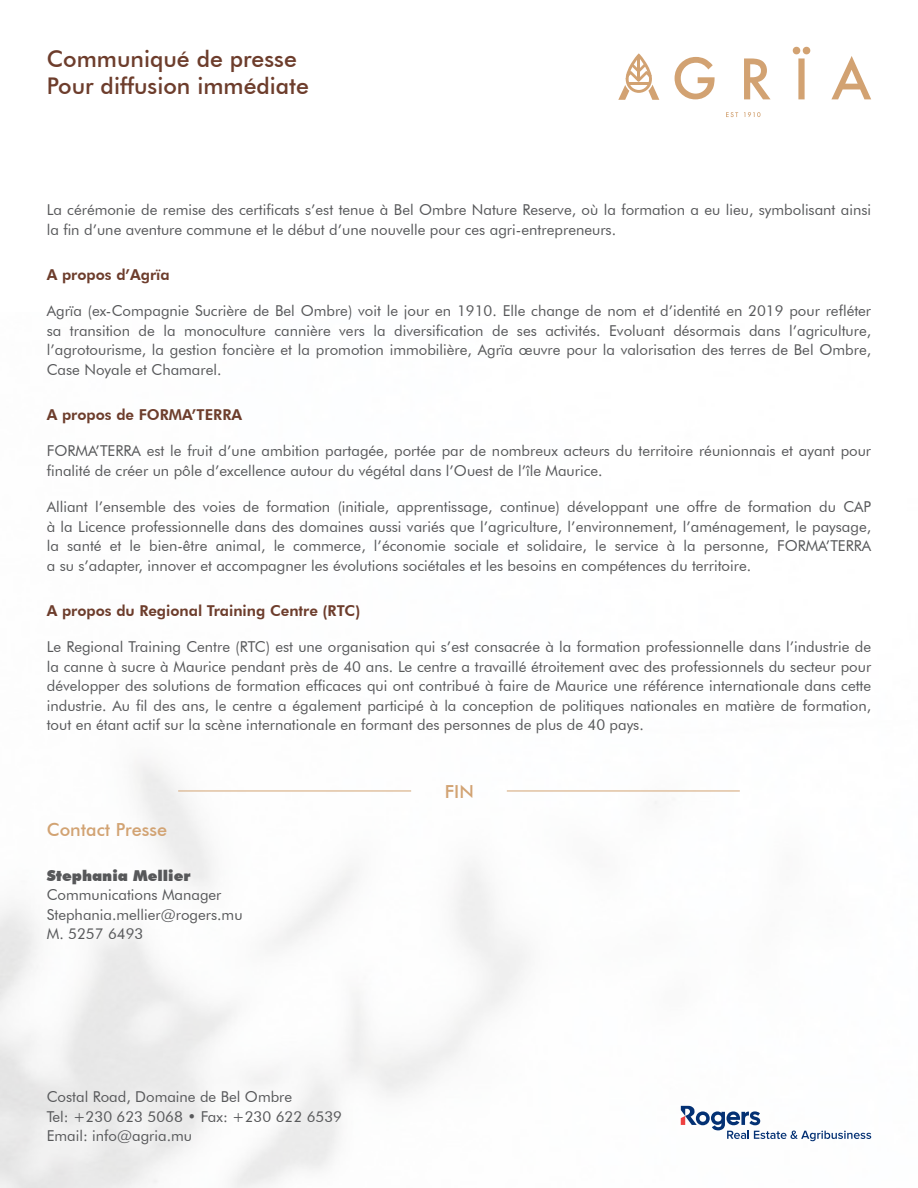
<style>
.page{position:relative;width:918px;height:1188px;background:#fff}
.page>*{position:absolute;margin:0;border:0;box-sizing:border-box;transform-origin:0 0}
.t1{font:500 22.95px "Futura BT";color:#6d3d2c}
.t2{font:500 18px "Futura BT";color:#d2a373}
.t3{font:15px/19.5px "Futura BT";color:#57585a}
.t4{font:800 15px "Futura BT";color:#6d3d2c}
.s1{font-weight:900}
</style>
<div class="page">
<hr style="left:178px;top:791px;width:233px;height:1px;background:#d2a373">
<hr style="left:507px;top:791px;width:233px;height:1px;background:#d2a373">
<svg style="left:675px;top:57px;width:40px;height:42px"></svg>
<svg style="left:793px;top:47px;width:17px;height:52px"></svg>
<svg style="left:831px;top:56px;width:40px;height:43px"></svg>
<svg style="left:744px;top:58px;width:26px;height:41px"></svg>
<svg style="left:744px;top:112px;width:17px;height:5px"></svg>
<svg style="left:726px;top:112px;width:12px;height:5px"></svg>
<svg style="left:618px;top:53px;width:41px;height:47px"></svg>
<hr style="left:627px;top:82px;width:23px;height:3px;background:#d2a272">
<svg style="left:681px;top:1106px;width:190px;height:35px"></svg>
<p class="t1" style="left:47px;top:45px;width:252px">Communiqué de presse</p>
<p class="t1" style="left:47px;top:72px;width:264px">Pour diffusion immédiate</p>
<p class="t3" style="left:47px;top:200px;width:826px">La cérémonie de remise des certificats s’est tenue à Bel Ombre Nature Reserve, où la formation a eu lieu, symbolisant ainsi la fin d’une aventure commune et le début d’une nouvelle pour ces agri-entrepreneurs.</p>
<p class="t4" style="left:47px;top:265px;width:124px">A propos d’Agrïa</p>
<p class="t3" style="left:47px;top:301px;width:826px;text-align:justify">Agrïa (ex-Compagnie Sucrière de Bel Ombre) voit le jour en 1910. Elle change de nom et d’identité en 2019 pour refléter sa transition de la monoculture cannière vers la diversification de ses activités. Evoluant désormais dans l’agriculture, l’agrotourisme, la gestion foncière et la promotion immobilière, Agrïa œuvre pour la valorisation des terres de Bel Ombre, Case Noyale et Chamarel.</p>
<p class="t4" style="left:47px;top:405px;width:197px">A propos de FORMA’TERRA</p>
<p class="t3" style="left:47px;top:441px;width:826px">FORMA’TERRA est le fruit d’une ambition partagée, portée par de nombreux acteurs du territoire réunionnais et ayant pour finalité de créer un pôle d’excellence autour du végétal dans l’Ouest de l’île Maurice.</p>
<p class="t3" style="left:47px;top:497px;width:826px;text-align:justify">Alliant l’ensemble des voies de formation (initiale, apprentissage, continue) développant une offre de formation du CAP à la Licence professionnelle dans des domaines aussi variés que l’agriculture, l’environnement, l’aménagement, le paysage, la santé et le bien-être animal, le commerce, l’économie sociale et solidaire, le service à la personne, FORMA’TERRA a su s’adapter, innover et accompagner les évolutions sociétales et les besoins en compétences du territoire.</p>
<p class="t4" style="left:47px;top:601px;width:315px">A propos du Regional Training Centre (RTC)</p>
<p class="t3" style="left:47px;top:637px;width:826px;text-align:justify">Le Regional Training Centre (RTC) est une organisation qui s’est consacrée à la formation professionnelle dans l’industrie de la canne à sucre à Maurice pendant près de 40 ans. Le centre a travaillé étroitement avec des professionnels du secteur pour développer des solutions de formation efficaces qui ont contribué à faire de Maurice une référence internationale dans cette industrie. Au fil des ans, le centre a également participé à la conception de politiques nationales en matière de formation, tout en étant actif sur la scène internationale en formant des personnes de plus de 40 pays.</p>
<p class="t2" style="left:47px;top:818px;width:122px">Contact Presse</p>
<p class="t3" style="left:47px;top:866px;width:197px"><span class="s1">Stephania Mellier<br></span>Communications Manager<br>Stephania.mellier@rogers.mu<br>M. 5257 6493</p>
<p class="t3" style="left:47px;top:1087px;width:297px">Costal Road, Domaine de Bel Ombre<br>Tel: +230 623 5068 • Fax: +230 622 6539<br>Email: info@agria.mu</p>
<p class="t2" style="left:445px;top:780px;width:31px">FIN</p>
</div>
